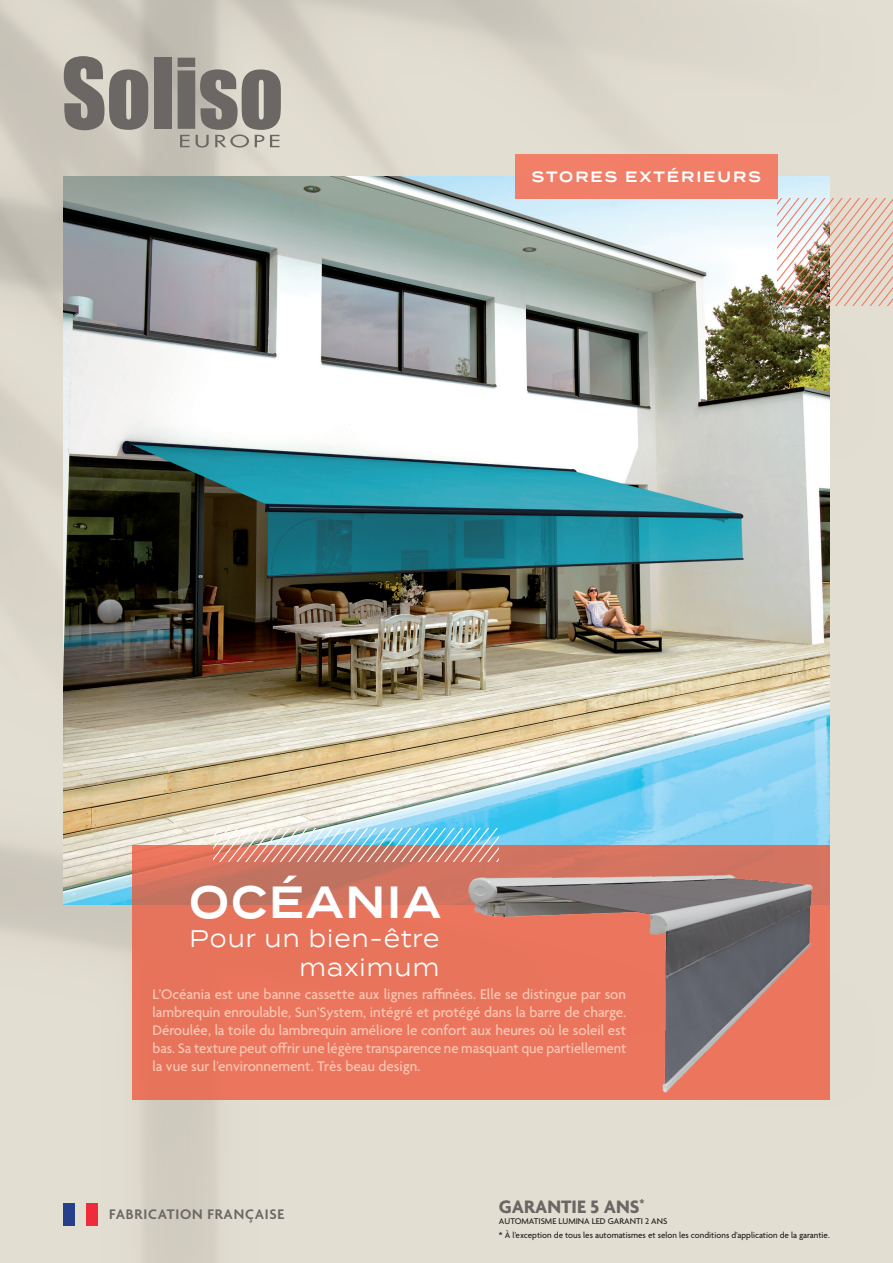
<style>
.page{position:relative;width:893px;height:1263px;background:#fff}
.page>*{position:absolute;margin:0;border:0;box-sizing:border-box;transform-origin:0 0}
.t1{font:600 45px "Termina";letter-spacing:.05em;color:#fff;scale:.9 1}
.t2{font:24px/28.8px "Termina";letter-spacing:.05em;color:#fff;text-align:right;scale:.9 1}
.t3{font:700 19.5px "Agenda";color:#6a6764}
.t4{font:500 15px/18px "Agenda";color:#fbc7b5;text-align:justify}
.t5{font:600 15px "Agenda";letter-spacing:.05em;color:#6a6764}
.t6{font:600 15px "Termina";letter-spacing:.14em;color:#fff;scale:.95 1}
.t7{font:500 9px "Agenda";color:#231f20}
</style>
<div class="page">
<img style="left:0;top:0;width:893px;height:1263px">
<svg style="left:64px;top:56px;width:84px;height:74px;background:#8f8b85"></svg>
<div style="left:154px;top:58px;width:17px;height:71px;background:#6a6764"></div>
<svg style="left:178px;top:58px;width:103px;height:90px;background:#99958e"></svg>
<img style="left:64px;top:176px;width:765px;height:729px">
<svg style="left:132px;top:845px;width:697px;height:254px;background:#e2735c"></svg>
<svg style="left:214px;top:829px;width:285px;height:32px;background:#bab3b4"></svg>
<svg style="left:778px;top:199px;width:115px;height:106px;background:#d8c3b6"></svg>
<div style="left:64px;top:1203px;width:11px;height:23px;background:#263f8b"></div>
<div style="left:87px;top:1203px;width:11px;height:23px;background:#ee2c3b"></div>
<div style="left:515px;top:154px;width:263px;height:45px;background:#f17f69"></div>
<img style="left:452px;top:855px;width:373px;height:248px">
<hr style="left:0;top:51px;width:1px;height:90px;background:#f37a62">
<p class="t6" style="left:532px;top:165px;width:242px">STORES EXTÉRIEURS</p>
<p class="t1" style="left:189px;top:869px;width:281px">OCÉANIA</p>
<p class="t2" style="left:190px;top:923px;width:279px">Pour un bien-être maximum</p>
<p class="t4" style="left:153px;top:986px;width:475px">L’Océania est une banne cassette aux lignes raffinées. Elle se distingue par son lambrequin enroulable, Sun’System, intégré et protégé dans la barre de charge.<br>Déroulée, la toile du lambrequin améliore le confort aux heures où le soleil est bas. Sa texture peut offrir une légère transparence ne masquant que partiellement la vue sur l’environnement. Très beau design.</p>
<p class="t5" style="left:109px;top:1206px;width:177px">FABRICATION FRANÇAISE</p>
<p class="t3" style="left:499px;top:1196px;width:147px">GARANTIE 5 ANS<sup>*</sup></p>
<p class="t7" style="left:499px;top:1230px;width:332px">* À l’exception de tous les automatismes et selon les conditions d’application de la garantie.</p>
<p class="t7" style="left:499px;top:1216px;width:170px">AUTOMATISME LUMINA LED GARANTI 2 ANS</p>
</div>
